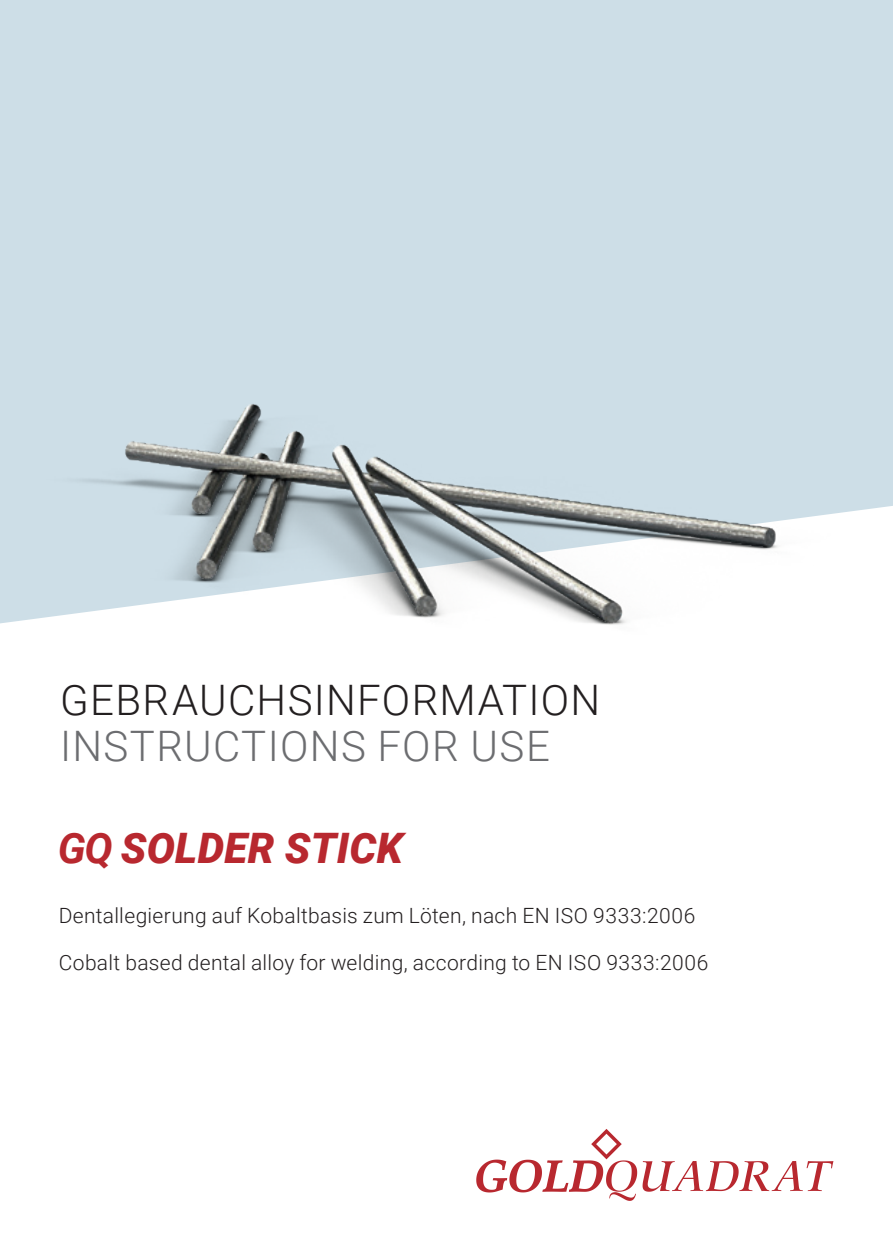
<style>
.page{position:relative;width:893px;height:1259px;background:#fff}
.page>*{position:absolute;margin:0;border:0;box-sizing:border-box;transform-origin:0 0}
.t1{font:300 42px "Roboto";letter-spacing:.03em;color:#231f20}
.t2{font:300 42px "Roboto";letter-spacing:.03em;color:#6c6d70}
.t3{font:italic 900 42px "Roboto";letter-spacing:.005em;color:#b8282f}
.t4{font:300 21px "Roboto";letter-spacing:.015em;color:#231f20}
.s1{font-weight:700}
</style>
<div class="page">
<div style="left:0;top:0;width:893px;height:655px;background:#cddee7"></div>
<img style="left:0;top:404px;width:893px;height:251px">
<svg style="left:476px;top:1129px;width:357px;height:72px"></svg>
<h1 class="t1" style="left:60px;top:670px;width:542px">GEBRAUCHSINFORMATION</h1>
<h1 class="t2" style="left:60px;top:716px;width:491px">INSTRUCTIONS FOR USE</h1>
<h1 class="t3" style="left:58px;top:819px;width:347px"><span class="s1">GQ</span> SOLDER STICK</h1>
<p class="t4" style="left:59px;top:901px;width:638px">Dentallegierung auf Kobaltbasis zum Löten, nach EN ISO 9333:2006</p>
<p class="t4" style="left:59px;top:947px;width:651px">Cobalt based dental alloy for welding, according to EN ISO 9333:2006</p>
</div>
